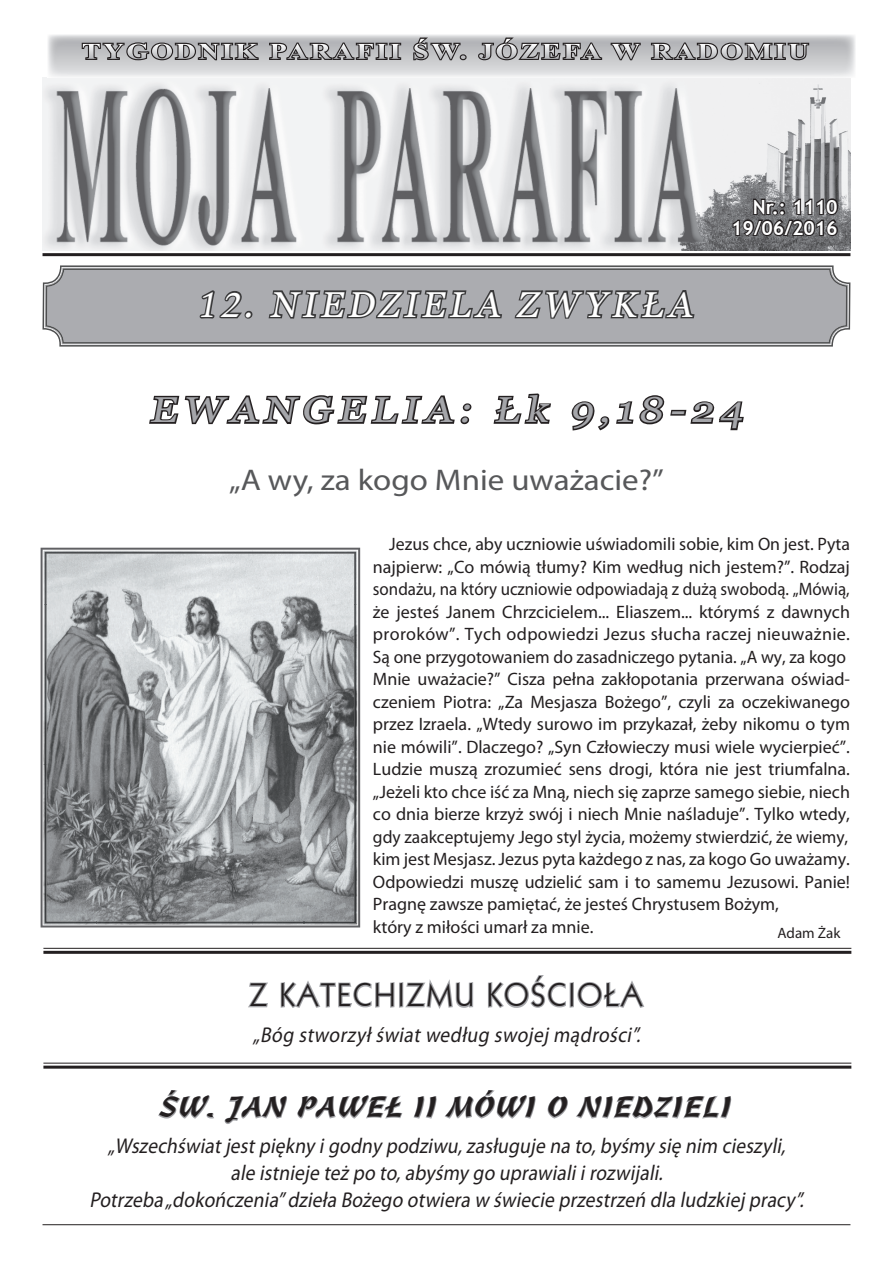
<style>
.page{position:relative;width:893px;height:1263px;background:#fff}
.page>*{position:absolute;margin:0;border:0;box-sizing:border-box;transform-origin:0 0}
.t1{font:italic 36px "Georgia";color:#a5a6aa;scale:1.15 1}
.t2{font:italic 36px "Georgia";color:#fff}
.t3{font:31.5px "Geometric 231 L2 Roman C";letter-spacing:.07em;color:#231f20;scale:.95 1}
.t4{font:30px "Myriad Pro";color:#57585a;scale:1.1 1}
.t5{font:28.2px "Freehand 471 L2";letter-spacing:.02em;color:#231f20;scale:1.2 1}
.t6{font:700 22.5px "Times New Roman";letter-spacing:.09em;color:#fff;scale:1.26 1}
.t7{font:italic 21.45px/27px "Myriad Pro";letter-spacing:.01em;color:#231f20;text-align:center;scale:.91 1}
.t8{font:700 19.5px/21px "Trebuchet MS";color:#fff;text-align:right}
.t9{font:18px/22.5px "Myriad Pro";color:#231f20}
.t10{font:15px "Myriad Pro";color:#231f20}
.s1{font-family:"Garamond No 4 Cyr TCY Ligh"}
</style>
<div class="page">
<hr style="left:43px;top:1224px;width:807px;height:1px;background:#231f20">
<img style="left:42px;top:78px;width:808px;height:172px">
<hr style="left:43px;top:253px;width:807px;height:3px;background:#231f20">
<svg style="left:81px;top:41px;width:179px;height:21px;background:#807f81"></svg>
<svg style="left:268px;top:41px;width:134px;height:20px;background:#7b797c"></svg>
<svg style="left:412px;top:36px;width:56px;height:26px"></svg>
<svg style="left:476px;top:36px;width:127px;height:26px;background:#8a898b"></svg>
<svg style="left:609px;top:41px;width:33px;height:21px"></svg>
<svg style="left:650px;top:36px;width:160px;height:26px;background:#8c8b8d"></svg>
<svg style="left:731px;top:197px;width:109px;height:40px;background:#575658"></svg>
<svg style="left:42px;top:265px;width:808px;height:82px;background:#aaaaab"></svg>
<svg style="left:46px;top:268px;width:801px;height:76px;background:#a9aaae"></svg>
<svg style="left:149px;top:395px;width:323px;height:30px"></svg>
<svg style="left:493px;top:393px;width:58px;height:31px"></svg>
<svg style="left:571px;top:395px;width:173px;height:36px"></svg>
<svg style="left:248px;top:982px;width:20px;height:26px"></svg>
<svg style="left:280px;top:981px;width:115px;height:27px"></svg>
<div style="left:399px;top:982px;width:4px;height:25px;border:2px solid #a8a9ad"></div>
<svg style="left:403px;top:979px;width:71px;height:30px"></svg>
<svg style="left:488px;top:975px;width:78px;height:33px"></svg>
<div style="left:570px;top:982px;width:4px;height:25px;border:2px solid #a8a9ad"></div>
<svg style="left:577px;top:981px;width:68px;height:27px"></svg>
<hr style="left:43px;top:1066px;width:808px;height:3px;background:#231f20">
<hr style="left:43px;top:1063px;width:808px;height:1px;background:#231f20">
<hr style="left:43px;top:951px;width:808px;height:3px;background:#231f20">
<hr style="left:43px;top:948px;width:808px;height:1px;background:#231f20">
<svg style="left:198px;top:269px;width:57px;height:65px;background:#97989c"></svg>
<svg style="left:267px;top:265px;width:237px;height:82px;background:#939497"></svg>
<svg style="left:513px;top:238px;width:183px;height:109px;background:#a2a2a5"></svg>
<svg style="left:41px;top:548px;width:319px;height:379px;background:#a3a6a8"></svg>
<img style="left:45px;top:552px;width:311px;height:53px">
<img style="left:45px;top:604px;width:52px;height:319px">
<img style="left:304px;top:604px;width:52px;height:319px">
<img style="left:96px;top:870px;width:208px;height:53px">
<svg style="left:158px;top:1090px;width:56px;height:29px"></svg>
<svg style="left:224px;top:1096px;width:63px;height:28px"></svg>
<svg style="left:297px;top:1095px;width:106px;height:24px"></svg>
<svg style="left:413px;top:1096px;width:24px;height:23px"></svg>
<svg style="left:444px;top:1090px;width:92px;height:29px"></svg>
<svg style="left:547px;top:1096px;width:185px;height:23px"></svg>
<p class="t6" style="left:82px;top:36px;width:578px">TYGODNIK PARAFII ŚW. JÓZEFA W RADOMIU</p>
<h1 class="t2" style="left:196px;top:284px;width:504px"><span class="s1">12</span>. NIEDZIELA ZWY KŁA</h1>
<p class="t8" style="left:731px;top:196px;width:108px">Nr.: 1110<br>19/06/2016</p>
<h1 class="t1" style="left:149px;top:389px;width:524px">EWA NGELIA: Łk 9,18-24</h1>
<h3 class="t4" style="left:229px;top:464px;width:397px">„A wy, za kogo Mnie uważacie?”</h3>
<p class="t9" style="left:373px;top:533px;width:479px;text-indent:16px">Jezus chce, aby uczniowie uświadomili sobie, kim On jest. Pyta najpierw: „Co mówią tłumy? Kim według nich jestem?”. Rodzaj sondażu, na który uczniowie odpowiadają z dużą swobodą. „Mówią, że jesteś Janem Chrzcicielem... Eliaszem... którymś z dawnych proroków”. Tych odpowiedzi Jezus słucha raczej nieuważnie.<br>Są one przygotowaniem do zasadniczego pytania. „A wy, za kogo Mnie uważacie?” Cisza pełna zakłopotania przerwana oświad&shy;czeniem Piotra: „Za Mesjasza Bożego”, czyli za oczekiwanego przez Izraela. „Wtedy surowo im przykazał, żeby nikomu o tym nie mówili”. Dlaczego? „Syn Człowieczy musi wiele wycierpieć”.<br>Ludzie muszą zrozumieć sens drogi, która nie jest triumfalna. „Jeżeli kto chce iść za Mną, niech się zaprze samego siebie, niech co dnia bierze krzyż swój i niech Mnie naśladuje”. Tylko wtedy, gdy zaakceptujemy Jego styl życia, możemy stwierdzić, że wiemy, kim jest Mesjasz. Jezus pyta każdego z nas, za kogo Go uważamy.<br>Odpowiedzi muszę udzielić sam i to samemu Jezusowi. Panie!<br>Pragnę zawsze pamiętać, że jesteś Chrystusem Bożym,<br>który z miłości umarł za mnie.</p>
<p class="t10" style="left:777px;top:925px;width:64px">Adam Żak</p>
<h2 class="t3" style="left:249px;top:974px;width:415px">Z KATECHIZMU KOŚCIOŁA</h2>
<p class="t7" style="left:253px;top:1022px;width:432px">„Bóg stworzyłświatwedług swojej mądrości”.</p>
<h3 class="t5" style="left:161px;top:1088px;width:478px">ŚW. JAN PAWEŁ II MÓWI O NIEDZIELI</h3>
<p class="t7" style="left:89px;top:1133px;width:791px">„Wszechświatjestpiękny igodny podziwu,zasługuje na to,byśmy się nim cieszyli,<br>ale istnieje też po to,abyśmy go uprawialiirozwijali.<br>Potrzeba „dokończenia”dzieła Bożego otwiera w świecie przestrzeń dla ludzkiej pracy”.</p>
</div>
